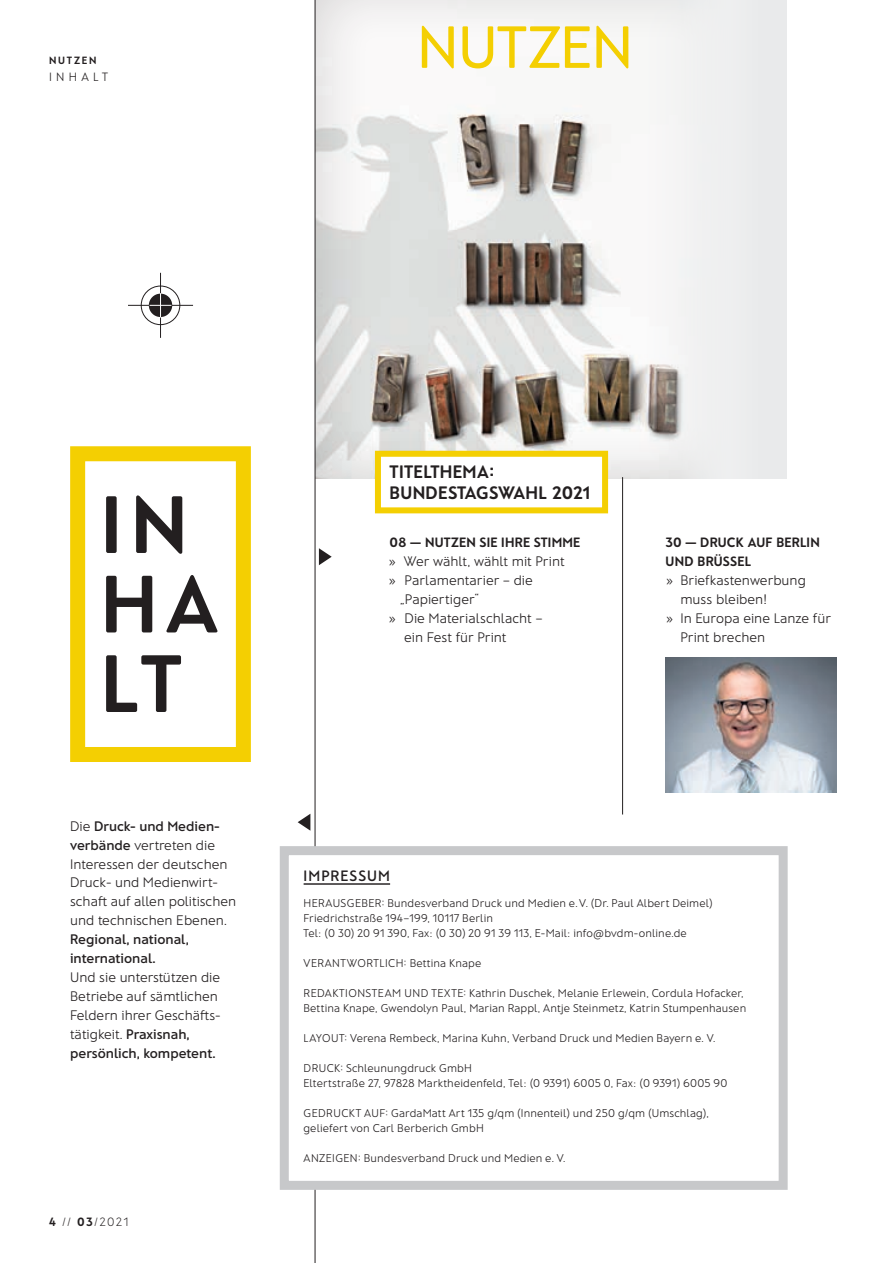
<style>
.page{position:relative;width:893px;height:1263px;background:#fff}
.page>*{position:absolute;margin:0;border:0;box-sizing:border-box;transform-origin:0 0}
.t1{font:500 59.25px "Franz Sans";letter-spacing:-.005em;color:#f4cf02}
.t2{font:700 18px/21px "Franz Sans";letter-spacing:.02em;color:#231f20}
.t3{font:600 15px "Franz Sans";letter-spacing:.075em;color:#231f20}
.t4{font:300 13.8px/18.9px "Franz Sans";color:#231f20}
.t5{font:600 13.8px/18.9px "Franz Sans";color:#231f20}
.t6{font:700 13.5px/18.9px "Franz Sans";letter-spacing:.02em;color:#231f20}
.t7{font:200 12px "Franz Sans";color:#231f20}
.t8{font:300 12px "Franz Sans";letter-spacing:.36em;color:#231f20}
.t9{font:300 11.25px/15px "Franz Sans";letter-spacing:.01em;color:#231f20}
.t10{font:300 11.25px "Franz Sans";letter-spacing:.035em;color:#231f20}
.t11{font:700 10.5px "Franz Sans";letter-spacing:.175em;color:#231f20}
.s1{font-weight:600}
.s2{font-weight:700}
</style>
<div class="page">
<div style="left:314px;top:0;width:475px;height:480px;background:#231f20;opacity:.2"></div>
<div style="left:580px;top:0;width:207px;height:479px;background:#e9eaeb"></div>
<img style="left:666px;top:658px;width:170px;height:135px">
<hr style="left:622px;top:477px;width:1px;height:337px;background:#231f20">
<svg style="left:319px;top:548px;width:13px;height:17px"></svg>
<svg style="left:298px;top:814px;width:12px;height:17px"></svg>
<hr style="left:315px;top:0;width:1px;height:1263px;background:#231f20">
<svg style="left:149px;top:294px;width:23px;height:23px"></svg>
<div style="left:141px;top:286px;width:39px;height:39px;border:1px solid #231f20;border-radius:50%"></div>
<hr style="left:128px;top:305px;width:65px;height:1px;background:#231f20">
<hr style="left:160px;top:273px;width:1px;height:65px;background:#231f20">
<svg style="left:150px;top:293px;width:21px;height:24px"></svg>
<svg style="left:372px;top:448px;width:239px;height:66px"></svg>
<svg style="left:106px;top:655px;width:75px;height:57px"></svg>
<svg style="left:106px;top:575px;width:111px;height:57px"></svg>
<svg style="left:106px;top:495px;width:76px;height:59px"></svg>
<div style="left:70px;top:446px;width:181px;height:316px;border:15px solid #f4cf02"></div>
<svg style="left:279px;top:842px;width:509px;height:352px"></svg>
<hr style="left:304px;top:883px;width:86px;height:2px;background:#231f20">
<p class="t11" style="left:49px;top:55px;width:49px">NUTZEN</p>
<p class="t8" style="left:49px;top:70px;width:61px">INHALT</p>
<h1 class="t1" style="left:417px;top:14px;width:217px">NUTZEN</h1>
<h2 class="t2" style="left:390px;top:461px;width:202px">TITELTHEMA:<br>BUNDESTAGSWAHL 2021</h2>
<p class="t6" style="left:390px;top:533px;width:192px">08 — NUTZEN SIE IHRE STIMME</p>
<p class="t4" style="left:388px;top:552px;width:178px">» Wer wählt, wählt mit Print</p>
<p class="t4" style="left:388px;top:571px;width:146px">» Parlamentarier – die</p>
<p class="t4" style="left:400px;top:590px;width:81px">„Papiertiger“</p>
<p class="t4" style="left:388px;top:608px;width:156px">» Die Materialschlacht –</p>
<p class="t4" style="left:404px;top:627px;width:104px">ein Fest für Print</p>
<p class="t6" style="left:665px;top:533px;width:156px">30 — DRUCK AUF BERLIN<br>UND BRÜSSEL</p>
<p class="t4" style="left:665px;top:571px;width:142px">» Briefkastenwerbung</p>
<p class="t4" style="left:680px;top:590px;width:89px">muss bleiben!</p>
<p class="t4" style="left:665px;top:608px;width:167px">» In Europa eine Lanze für</p>
<p class="t4" style="left:680px;top:627px;width:86px">Print brechen</p>
<p class="t4" style="left:70px;top:816px;width:168px">Die <span class="s1">Druck- und Medien&shy;verbände</span> vertreten die<br>Interessen der deutschen<br>Druck- und Medienwirt&shy;schaft auf allen politischen und technischen Ebenen.</p>
<p class="t5" style="left:70px;top:930px;width:120px">Regional, national, international.</p>
<p class="t4" style="left:70px;top:968px;width:152px">Und sie unterstützen die<br>Betriebe auf sämtlichen<br>Feldern ihrer Geschäfts&shy;tätigkeit. <span class="s1">Praxisnah, persönlich, kompetent.</span></p>
<p class="t7" style="left:49px;top:1215px;width:81px"><span class="s2">4</span> // <span class="s2">03</span>/2021</p>
<h3 class="t3" style="left:304px;top:868px;width:88px">IMPRESSUM</h3>
<p class="t9" style="left:303px;top:896px;width:411px">HERAUSGEBER: Bundesverband Druck und Medien e. V. (Dr. Paul Albert Deimel)<br>Friedrichstraße 194–199, 10117 Berlin<br>Tel: (0 30) 20 91 390, Fax: (0 30) 20 91 39 113, E-Mail: info@bvdm-online.de</p>
<p class="t10" style="left:304px;top:957px;width:179px">VERANTWORTLICH: Bettina Knape</p>
<p class="t9" style="left:303px;top:986px;width:444px">REDAKTIONSTEAM UND TEXTE: Kathrin Duschek, Melanie Erlewein, Cordula Hofacker,<br>Bettina Knape, Gwendolyn Paul, Marian Rappl, Antje Steinmetz, Katrin Stumpenhausen</p>
<p class="t9" style="left:304px;top:1031px;width:413px">LAYOUT: Verena Rembeck, Marina Kuhn, Verband Druck und Medien Bayern e. V.</p>
<p class="t9" style="left:303px;top:1061px;width:426px">DRUCK: Schleunungdruck GmbH<br>Eltertstraße 27, 97828 Marktheidenfeld, Tel: (0 9391) 6005 0, Fax: (0 9391) 6005 90</p>
<p class="t9" style="left:303px;top:1106px;width:407px">GEDRUCKT AUF: GardaMatt Art 135 g/qm (Innenteil) und 250 g/qm (Umschlag), geliefert von Carl Berberich GmbH</p>
<p class="t9" style="left:304px;top:1151px;width:263px">ANZEIGEN: Bundesverband Druck und Medien e. V.</p>
</div>
